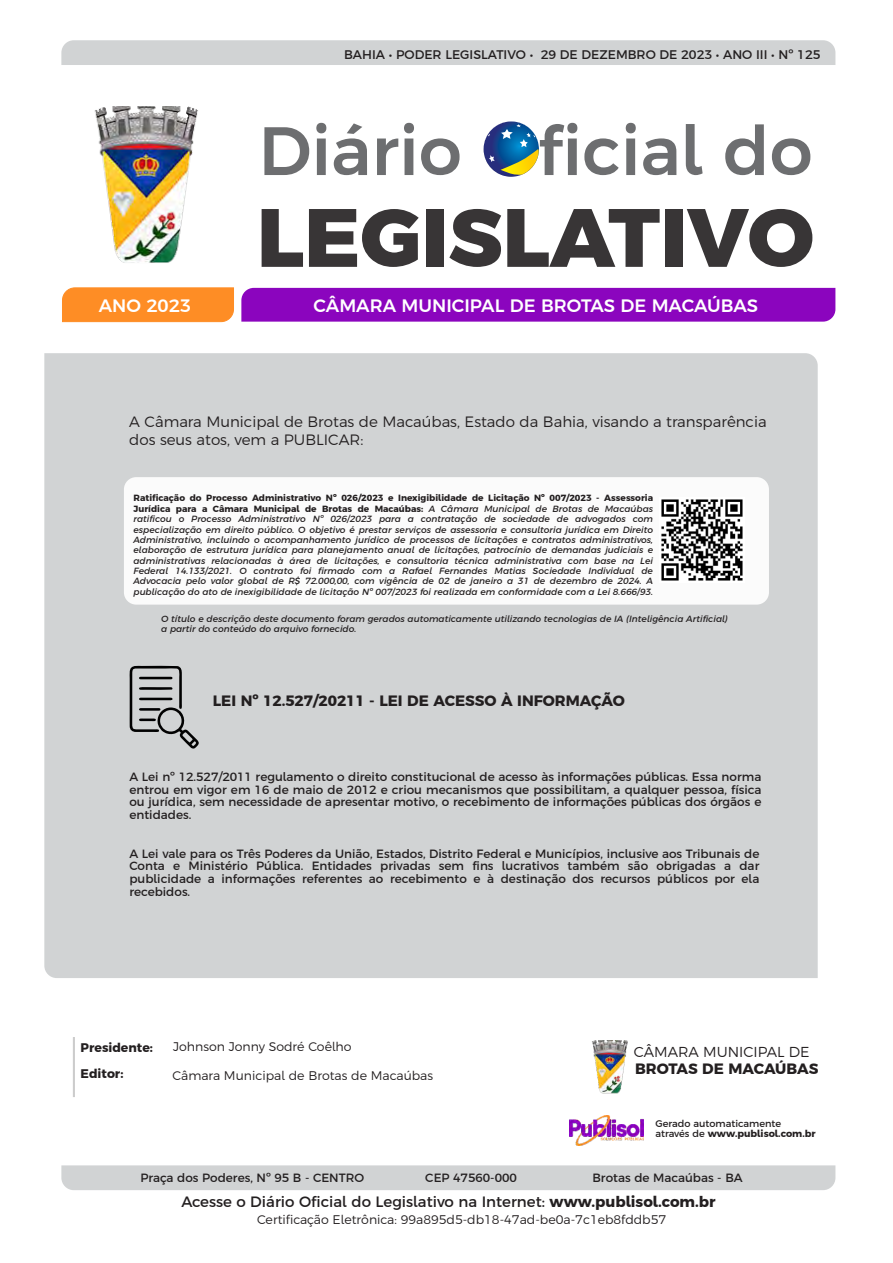
<style>
.page{position:relative;width:893px;height:1263px;background:#fff}
.page>*{position:absolute;margin:0;border:0;box-sizing:border-box;transform-origin:0 0}
.t1{font:800 82.5px "Argentum Sans";color:#383536}
.t2{font:500 68.25px "Argentum Sans";color:#6d6e70}
.t3{font:500 18px "Argentum Sans";color:#fff}
.t4{font:300 15px/17.2px "Argentum Sans";color:#231f20}
.t5{font:15px "Argentum Sans";color:#231f20}
.t6{font:700 15px "Argentum Sans";color:#231f20}
.t7{font:300 14.4px "Argentum Sans";color:#231f20}
.t8{font:300 12.45px "Argentum Sans";color:#231f20}
.t9{font:12.45px "Argentum Sans";color:#231f20}
.t10{font:700 12.45px/26.2px "Argentum Sans";color:#231f20}
.t11{font:12px/12.6px "Argentum Sans";color:#231f20;text-align:justify}
.t12{font:9.75px/10.2px "Argentum Sans";color:#231f20}
.t13{font:italic 9px/10.4px "Argentum Sans";color:#231f20;text-align:justify}
.s1{font-weight:700;font-style:normal}
.s2{font-weight:700}
</style>
<div class="page">
<div style="left:61px;top:40px;width:774px;height:25px;background:#d1d3d4"></div>
<div style="left:61px;top:1165px;width:774px;height:25px;background:#d1d3d4"></div>
<div style="left:44px;top:353px;width:774px;height:625px;background:#d1d3d4"></div>
<div style="left:73px;top:1037px;width:2px;height:60px;background:#a7a9ac;border:1px solid #ccc"></div>
<div style="left:124px;top:477px;width:645px;height:128px;background:#fbfbfb;border-radius:12px"></div>
<svg style="left:484px;top:121px;width:55px;height:56px"></svg>
<div style="left:241px;top:288px;width:594px;height:34px;background:#8b05be"></div>
<div style="left:62px;top:287px;width:172px;height:35px;background:#fe8d25"></div>
<img style="left:592px;top:1040px;width:36px;height:54px">
<img style="left:94px;top:107px;width:104px;height:156px">
<svg style="left:129px;top:665px;width:72px;height:84px;background:#a9abac"></svg>
<img style="left:569px;top:1115px;width:75px;height:30px">
<img style="left:661px;top:499px;width:82px;height:82px">
<h3 class="t9" style="left:344px;top:47px;width:478px">BAHIA • PODER LEGISLATIVO • 29 DE DEZEMBRO DE 2023 • ANO III • Nº 125</h3>
<h2 class="t2" style="left:259px;top:109px;width:555px">Diário Oficial do</h2>
<h1 class="t1" style="left:257px;top:186px;width:559px">LEGISLATIVO</h1>
<h3 class="t3" style="left:99px;top:295px;width:94px">ANO 2023</h3>
<h3 class="t3" style="left:313px;top:295px;width:446px">CÂMARA MUNICIPAL DE BROTAS DE MACAÚBAS</h3>
<h3 class="t4" style="left:129px;top:413px;width:639px">A Câmara Municipal de Brotas de Macaúbas, Estado da Bahia, visando a transparência dos seus atos, vem a PUBLICAR:</h3>
<p class="t13" style="left:133px;top:494px;width:521px"><span class="s1">Ratificação do Processo Administrativo Nº 026/2023 e Inexigibilidade de Licitação Nº 007/2023 - Assessoria Jurídica para a Câmara Municipal de Brotas de Macaúbas:</span> A Câmara Municipal de Brotas de Macaúbas ratificou o Processo Administrativo Nº 026/2023 para a contratação de sociedade de advogados com especialização em direito público. O objetivo é prestar serviços de assessoria e consultoria jurídica em Direito Administrativo, incluindo o acompanhamento jurídico de processos de licitações e contratos administrativos, elaboração de estrutura jurídica para planejamento anual de licitações, patrocínio de demandas judiciais e administrativas relacionadas à área de licitações, e consultoria técnica administrativa com base na Lei Federal 14.133/2021. O contrato foi firmado com a Rafael Fernandes Matias Sociedade Individual de Advocacia pelo valor global de R$ 72.000,00, com vigência de 02 de janeiro a 31 de dezembro de 2024. A publicação do ato de inexigibilidade de licitação Nº 007/2023 foi realizada em conformidade com a Lei 8.666/93.</p>
<p class="t13" style="left:161px;top:614px;width:568px">O título e descrição deste documento foram gerados automaticamente utilizando tecnologias de IA (Inteligência Artificial) a partir do conteúdo do arquivo fornecido.</p>
<h3 class="t6" style="left:213px;top:691px;width:413px">LEI Nº 12.527/20211 - LEI DE ACESSO À INFORMAÇÃO</h3>
<p class="t11" style="left:129px;top:770px;width:633px">A Lei nº 12.527/2011 regulamento o direito constitucional de acesso às informações públicas. Essa norma entrou em vigor em 16 de maio de 2012 e criou mecanismos que possibilitam, a qualquer pessoa, física ou jurídica, sem necessidade de apresentar motivo, o recebimento de informações públicas dos órgãos e entidades.</p>
<p class="t11" style="left:129px;top:847px;width:631px">A Lei vale para os Três Poderes da União, Estados, Distrito Federal e Municípios, inclusive aos Tribunais de Conta e Ministério Pública. Entidades privadas sem fins lucrativos também são obrigadas a dar publicidade a informações referentes ao recebimento e à destinação dos recursos públicos por ela recebidos.</p>
<h3 class="t10" style="left:81px;top:1034px;width:74px">Presidente:<br>Editor:</h3>
<h3 class="t8" style="left:173px;top:1039px;width:180px">Johnson Jonny Sodré Coêlho</h3>
<h3 class="t8" style="left:172px;top:1068px;width:262px">Câmara Municipal de Brotas de Macaúbas</h3>
<h3 class="t7" style="left:634px;top:1043px;width:177px">CÂMARA MUNICIPAL DE</h3>
<h3 class="t6" style="left:635px;top:1060px;width:185px">BROTAS DE MACAÚBAS</h3>
<p class="t12" style="left:655px;top:1118px;width:162px">Gerado automaticamente através de <span class="s2">www.publisol.com.br</span></p>
<h3 class="t11" style="left:140px;top:1171px;width:225px">Praça dos Poderes, Nº 95 B - CENTRO</h3>
<h3 class="t11" style="left:425px;top:1171px;width:93px">CEP 47560-000</h3>
<h3 class="t11" style="left:592px;top:1171px;width:152px">Brotas de Macaúbas - BA</h3>
<h3 class="t5" style="left:181px;top:1193px;width:536px">Acesse o Diário Oficial do Legislativo na Internet: <span class="s2">www.publisol.com.br</span></h3>
<h3 class="t8" style="left:257px;top:1212px;width:411px">Certificação Eletrônica: 99a895d5-db18-47ad-be0a-7c1eb8fddb57</h3>
</div>
